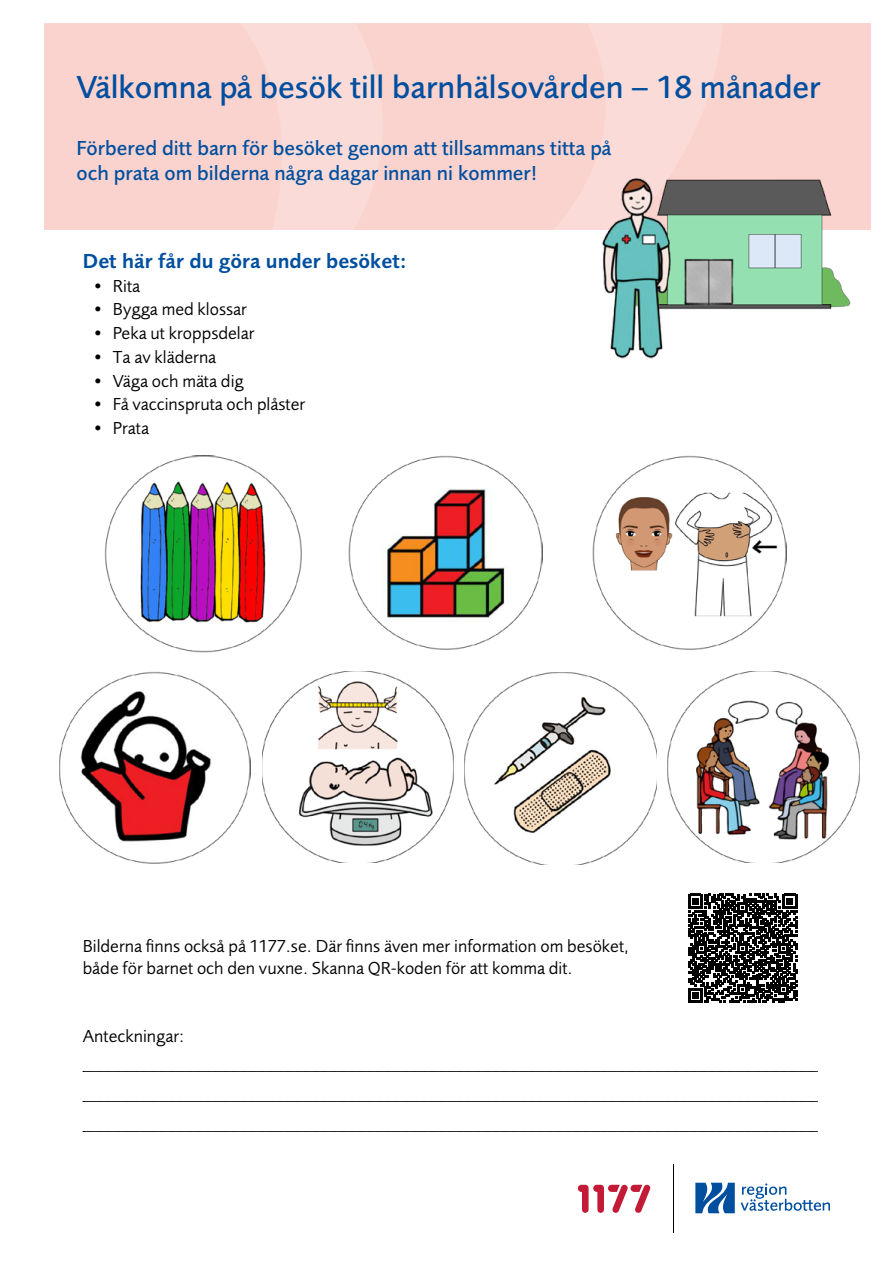
<style>
.page{position:relative;width:893px;height:1263px;background:#fff}
.page>*{position:absolute;margin:0;border:0;box-sizing:border-box;transform-origin:0 0}
.t1{font:500 33px "Foundry Sans OT2";color:#004f9f}
.ingress{font:500 21px "Foundry Sans OT2";color:#004f9f}
.H2_rubrik{font:600 21px "Foundry Sans OT2";color:#004f9f}
.p_text{font:18px/21.6px "Foundry Sans OT2";color:#000}
</style>
<div class="page">
<div style="left:45px;top:23px;width:214px;height:207px;background:#fad3ce"></div>
<svg style="left:259px;top:23px;width:612px;height:207px;background:#fad5d1"></svg>
<img style="left:602px;top:174px;width:250px;height:185px">
<img style="left:104px;top:455px;width:197px;height:198px">
<img style="left:349px;top:455px;width:194px;height:195px">
<img style="left:592px;top:455px;width:195px;height:195px">
<img style="left:59px;top:672px;width:191px;height:191px">
<img style="left:262px;top:671px;width:191px;height:192px">
<img style="left:465px;top:673px;width:191px;height:191px">
<img style="left:668px;top:671px;width:191px;height:192px">
<svg style="left:688px;top:894px;width:109px;height:108px"></svg>
<hr style="left:673px;top:1165px;width:1px;height:68px;background:#000">
<svg style="left:695px;top:1183px;width:40px;height:30px"></svg>
<svg style="left:741px;top:1183px;width:89px;height:28px"></svg>
<svg style="left:578px;top:1184px;width:73px;height:29px"></svg>
<svg style="left:83px;top:1071px;width:734px;height:1px"></svg>
<svg style="left:83px;top:1101px;width:734px;height:1px"></svg>
<svg style="left:83px;top:1131px;width:734px;height:1px"></svg>
<h1 class="t1" style="left:77px;top:63px;width:746px">Välkomna på besök till barnhälsovården – 18 månader</h1>
<p class="ingress" style="left:77px;top:133px;width:536px">Förbered ditt barn för besöket genom att tillsammans titta på</p>
<p class="ingress" style="left:77px;top:158px;width:463px">och prata om bilderna några dagar innan ni kommer!</p>
<h2 class="H2_rubrik" style="left:83px;top:245px;width:325px">Det här får du göra under besöket:</h2>
<p class="p_text" style="left:93px;top:274px;width:48px">• Rita</p>
<p class="p_text" style="left:93px;top:297px;width:155px">• Bygga med klossar</p>
<p class="p_text" style="left:93px;top:321px;width:163px">• Peka ut kroppsdelar</p>
<p class="p_text" style="left:93px;top:345px;width:124px">• Ta av kläderna</p>
<p class="p_text" style="left:93px;top:369px;width:152px">• Väga och mäta dig</p>
<p class="p_text" style="left:93px;top:392px;width:213px">• Få vaccinspruta och plåster</p>
<p class="p_text" style="left:93px;top:416px;width:57px">• Prata</p>
<p class="p_text" style="left:83px;top:934px;width:548px">Bilderna finns också på 1177.se. Där finns även mer information om besöket, både för barnet och den vuxne. Skanna QR-koden för att komma dit.</p>
<p class="p_text" style="left:83px;top:1024px;width:103px">Anteckningar:</p>
</div>
